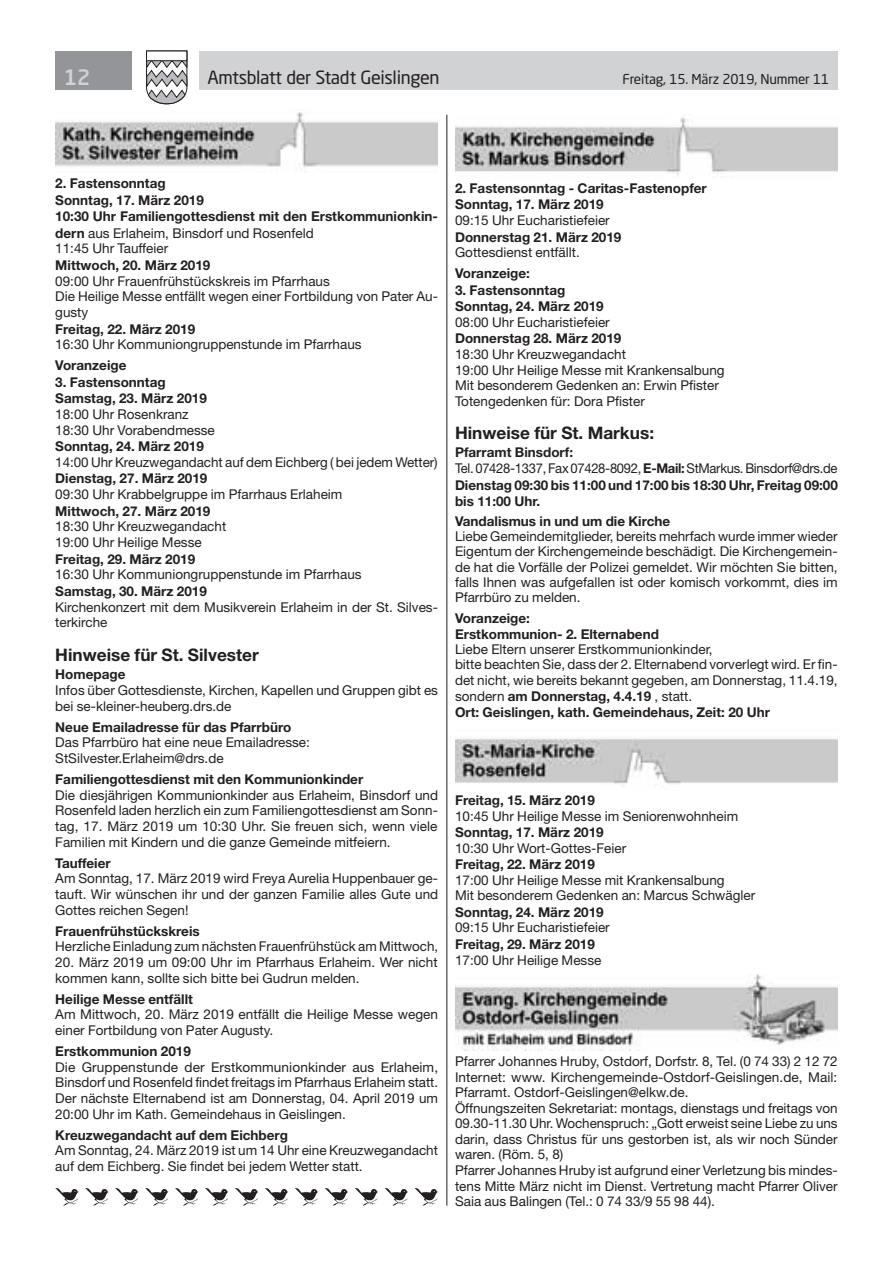
<style>
.page{position:relative;width:893px;height:1263px;background:#fff}
.page>*{position:absolute;margin:0;border:0;box-sizing:border-box;transform-origin:0 0}
.t1{font:500 21px "Neo Sans Std";color:#d1d2d4}
.t2{font:18px "Neo Sans Std";letter-spacing:-.02em;color:#231f20}
.t3{font:700 17.25px "Helvetica Neue LT Std";color:#231f20}
.t4{font:13.5px/15.8px "Helvetica Neue LT Std";color:#231f20}
.t5{font:700 13.5px/16.4px "Helvetica Neue LT Std";color:#231f20}
.t6{font:13.5px "Neo Sans Std";letter-spacing:-.015em;color:#231f20}
.s1{font-weight:400}
.s2{font-weight:700}
</style>
<div class="page">
<div style="left:199px;top:51px;width:639px;height:38px;background:#d1d2d4"></div>
<div style="left:55px;top:51px;width:77px;height:38px;background:#939598"></div>
<svg style="left:146px;top:50px;width:42px;height:55px"></svg>
<div style="left:146px;top:51px;width:41px;height:10px;background:#fff;border:1px solid #231f20"></div>
<hr style="left:446px;top:115px;width:1px;height:1090px;background:#231f20">
<img style="left:55px;top:112px;width:383px;height:60px">
<img style="left:455px;top:117px;width:383px;height:59px">
<img style="left:455px;top:739px;width:383px;height:46px">
<img style="left:455px;top:974px;width:383px;height:77px">
<svg style="left:115px;top:1188px;width:24px;height:17px"></svg>
<svg style="left:85px;top:1188px;width:24px;height:17px"></svg>
<svg style="left:55px;top:1188px;width:24px;height:17px"></svg>
<svg style="left:205px;top:1188px;width:23px;height:17px"></svg>
<svg style="left:175px;top:1188px;width:23px;height:17px"></svg>
<svg style="left:145px;top:1188px;width:23px;height:17px"></svg>
<svg style="left:295px;top:1188px;width:23px;height:17px"></svg>
<svg style="left:265px;top:1188px;width:23px;height:17px"></svg>
<svg style="left:235px;top:1188px;width:23px;height:17px"></svg>
<svg style="left:385px;top:1188px;width:23px;height:17px"></svg>
<svg style="left:355px;top:1188px;width:23px;height:17px"></svg>
<svg style="left:325px;top:1188px;width:23px;height:17px"></svg>
<svg style="left:415px;top:1188px;width:23px;height:17px"></svg>
<h1 class="t1" style="left:64px;top:64px;width:28px">12</h1>
<h2 class="t2" style="left:207px;top:66px;width:234px">Amtsblatt der Stadt Geislingen</h2>
<p class="t6" style="left:622px;top:71px;width:208px">Freitag, 15. März 2019, Nummer 11</p>
<p class="t5" style="left:55px;top:175px;width:384px">2. Fastensonntag<br>Sonntag, 17. März 2019<br>10:30 Uhr Familiengottesdienst mit den Erstkommunionkin&shy;dern <span class="s1">aus Erlaheim, Binsdorf und Rosenfeld<br>11:45 Uhr Tauffeier</span></p>
<p class="t5" style="left:55px;top:257px;width:157px">Mittwoch, 20. März 2019</p>
<p class="t4" style="left:55px;top:273px;width:384px">09:00 Uhr Frauenfrühstückskreis im Pfarrhaus<br>Die Heilige Messe entfällt wegen einer Fortbildung von Pater Au&shy;gusty</p>
<p class="t5" style="left:55px;top:320px;width:141px">Freitag, 22. März 2019</p>
<p class="t4" style="left:55px;top:336px;width:308px">16:30 Uhr Kommuniongruppenstunde im Pfarrhaus</p>
<p class="t5" style="left:55px;top:357px;width:73px">Voranzeige</p>
<p class="t5" style="left:55px;top:373px;width:153px">3. Fastensonntag<br>Samstag, 23. März 2019</p>
<p class="t4" style="left:55px;top:406px;width:161px">18:00 Uhr Rosenkranz<br>18:30 Uhr Vorabendmesse</p>
<p class="t5" style="left:55px;top:438px;width:150px">Sonntag, 24. März 2019</p>
<p class="t4" style="left:55px;top:454px;width:384px">14:00 Uhr Kreuzwegandacht auf dem Eichberg ( bei jedem Wetter)</p>
<p class="t5" style="left:55px;top:470px;width:154px">Dienstag, 27. März 2019</p>
<p class="t4" style="left:55px;top:486px;width:289px">09:30 Uhr Krabbelgruppe im Pfarrhaus Erlaheim</p>
<p class="t5" style="left:55px;top:502px;width:157px">Mittwoch, 27. März 2019</p>
<p class="t4" style="left:55px;top:518px;width:173px">18:30 Uhr Kreuzwegandacht<br>19:00 Uhr Heilige Messe</p>
<p class="t5" style="left:55px;top:550px;width:141px">Freitag, 29. März 2019</p>
<p class="t4" style="left:55px;top:566px;width:308px">16:30 Uhr Kommuniongruppenstunde im Pfarrhaus</p>
<p class="t5" style="left:55px;top:583px;width:153px">Samstag, 30. März 2019</p>
<p class="t4" style="left:55px;top:599px;width:384px">Kirchenkonzert mit dem Musikverein Erlaheim in der St. Silves&shy;terkirche</p>
<p class="t3" style="left:55px;top:644px;width:205px">Hinweise für St. Silvester</p>
<p class="t5" style="left:55px;top:666px;width:72px">Homepage</p>
<p class="t4" style="left:55px;top:682px;width:384px">Infos über Gottesdienste, Kirchen, Kapellen und Gruppen gibt es bei se-kleiner-heuberg.drs.de</p>
<p class="t5" style="left:55px;top:718px;width:237px">Neue Emailadresse für das Pfarrbüro</p>
<p class="t4" style="left:55px;top:734px;width:256px">Das Pfarrbüro hat eine neue Emailadresse:<br>StSilvester.Erlaheim@drs.de</p>
<p class="t5" style="left:55px;top:770px;width:309px">Familiengottesdienst mit den Kommunionkinder</p>
<p class="t4" style="left:55px;top:787px;width:384px;text-align:justify">Die diesjährigen Kommunionkinder aus Erlaheim, Binsdorf und Rosenfeld laden herzlich ein zum Familiengottesdienst am Sonn&shy;tag, 17. März 2019 um 10:30 Uhr. Sie freuen sich, wenn viele Familien mit Kindern und die ganze Gemeinde mitfeiern.</p>
<p class="t5" style="left:55px;top:854px;width:57px">Tauffeier</p>
<p class="t4" style="left:55px;top:870px;width:384px;text-align:justify">Am Sonntag, 17. März 2019 wird Freya Aurelia Huppenbauer ge&shy;tauft. Wir wünschen ihr und der ganzen Familie alles Gute und Gottes reichen Segen!</p>
<p class="t5" style="left:55px;top:922px;width:146px">Frauenfrühstückskreis</p>
<p class="t4" style="left:55px;top:938px;width:384px">Herzliche Einladung zum nächsten Frauenfrühstück am Mittwoch,</p>
<p class="t4" style="left:55px;top:954px;width:384px">20. März 2019 um 09:00 Uhr im Pfarrhaus Erlaheim. Wer nicht kommen kann, sollte sich bitte bei Gudrun melden.</p>
<p class="t5" style="left:55px;top:990px;width:139px">Heilige Messe entfällt</p>
<p class="t4" style="left:55px;top:1006px;width:384px">Am Mittwoch, 20. März 2019 entfällt die Heilige Messe wegen einer Fortbildung von Pater Augusty.</p>
<p class="t5" style="left:55px;top:1042px;width:137px">Erstkommunion 2019</p>
<p class="t4" style="left:55px;top:1059px;width:384px;text-align:justify">Die Gruppenstunde der Erstkommunionkinder aus Erlaheim, Binsdorf und Rosenfeld findet freitags im Pfarrhaus Erlaheim statt.<br>Der nächste Elternabend ist am Donnerstag, 04. April 2019 um 20:00 Uhr im Kath. Gemeindehaus in Geislingen.</p>
<p class="t5" style="left:55px;top:1126px;width:234px">Kreuzwegandacht auf dem Eichberg</p>
<p class="t4" style="left:55px;top:1142px;width:384px">Am Sonntag, 24. März 2019 ist um 14 Uhr eine Kreuzwegandacht auf dem Eichberg. Sie findet bei jedem Wetter statt.</p>
<p class="t5" style="left:455px;top:179px;width:253px">2. Fastensonntag - Caritas-Fastenopfer<br>Sonntag, 17. März 2019</p>
<p class="t4" style="left:455px;top:212px;width:156px">09:15 Uhr Eucharistiefeier</p>
<p class="t5" style="left:455px;top:228px;width:168px">Donnerstag 21. März 2019</p>
<p class="t4" style="left:455px;top:244px;width:126px">Gottesdienst entfällt.</p>
<p class="t5" style="left:455px;top:265px;width:77px">Voranzeige:</p>
<p class="t5" style="left:455px;top:281px;width:150px">3. Fastensonntag<br>Sonntag, 24. März 2019</p>
<p class="t4" style="left:455px;top:314px;width:156px">08:00 Uhr Eucharistiefeier</p>
<p class="t5" style="left:455px;top:330px;width:168px">Donnerstag 28. März 2019</p>
<p class="t4" style="left:455px;top:346px;width:271px">18:30 Uhr Kreuzwegandacht<br>19:00 Uhr Heilige Messe mit Krankensalbung Mit besonderem Gedenken an: Erwin Pfister Totengedenken für: Dora Pfister</p>
<p class="t3" style="left:455px;top:422px;width:201px">Hinweise für St. Markus:</p>
<p class="t5" style="left:455px;top:444px;width:384px">Pfarramt Binsdorf:<br><span class="s1">Tel. 07428-1337, Fax 07428-8092,</span> E-Mail: <span class="s1">StMarkus. Binsdorf@drs.de </span>Dienstag 09:30 bis 11:00 und 17:00 bis 18:30 Uhr, Freitag 09:00 bis 11:00 Uhr.</p>
<p class="t5" style="left:455px;top:513px;width:217px">Vandalismus in und um die Kirche</p>
<p class="t4" style="left:455px;top:528px;width:384px;line-height:15.3px;text-align:justify">Liebe Gemeindemitglieder, bereits mehrfach wurde immer wieder Eigentum der Kirchengemeinde beschädigt. Die Kirchengemein&shy;de hat die Vorfälle der Polizei gemeldet. Wir möchten Sie bitten, falls Ihnen was aufgefallen ist oder komisch vorkommt, dies im Pfarrbüro zu melden.</p>
<p class="t5" style="left:455px;top:609px;width:205px">Voranzeige:<br>Erstkommunion- 2. Elternabend</p>
<p class="t4" style="left:455px;top:641px;width:384px">Liebe Eltern unserer Erstkommunionkinder,<br>bitte beachten Sie, dass der 2. Elternabend vorverlegt wird. Er fin&shy;det nicht, wie bereits bekannt gegeben, am Donnerstag, 11.4.19, sondern <span class="s2">am Donnerstag, 4.4.19</span> , statt.<br><span class="s2">Ort: Geislingen, kath. Gemeindehaus, Zeit: 20 Uhr</span></p>
<p class="t5" style="left:455px;top:792px;width:141px">Freitag, 15. März 2019</p>
<p class="t4" style="left:455px;top:808px;width:285px">10:45 Uhr Heilige Messe im Seniorenwohnheim</p>
<p class="t5" style="left:455px;top:824px;width:150px">Sonntag, 17. März 2019</p>
<p class="t4" style="left:455px;top:840px;width:173px">10:30 Uhr Wort-Gottes-Feier</p>
<p class="t5" style="left:455px;top:856px;width:141px">Freitag, 22. März 2019</p>
<p class="t4" style="left:455px;top:872px;width:302px">17:00 Uhr Heilige Messe mit Krankensalbung<br>Mit besonderem Gedenken an: Marcus Schwägler</p>
<p class="t5" style="left:455px;top:903px;width:150px">Sonntag, 24. März 2019</p>
<p class="t4" style="left:455px;top:919px;width:156px">09:15 Uhr Eucharistiefeier</p>
<p class="t5" style="left:455px;top:936px;width:141px">Freitag, 29. März 2019</p>
<p class="t4" style="left:455px;top:952px;width:148px">17:00 Uhr Heilige Messe</p>
<p class="t4" style="left:455px;top:1053px;width:384px">Pfarrer Johannes Hruby, Ostdorf, Dorfstr. 8, Tel. (0 74 33) 2 12 72<br>Internet: www. Kirchengemeinde-Ostdorf-Geislingen.de, Mail:<br>Pfarramt. Ostdorf-Geislingen@elkw.de.<br>Öffnungszeiten Sekretariat: montags, dienstags und freitags von 09.30-11.30 Uhr. Wochenspruch: „Gott erweist seine Liebe zu uns darin, dass Christus für uns gestorben ist, als wir noch Sünder waren. (Röm. 5, 8)<br>Pfarrer Johannes Hruby ist aufgrund einer Verletzung bis mindes&shy;tens Mitte März nicht im Dienst. Vertretung macht Pfarrer Oliver Saia aus Balingen (Tel.: 0 74 33/9 55 98 44).</p>
</div>
